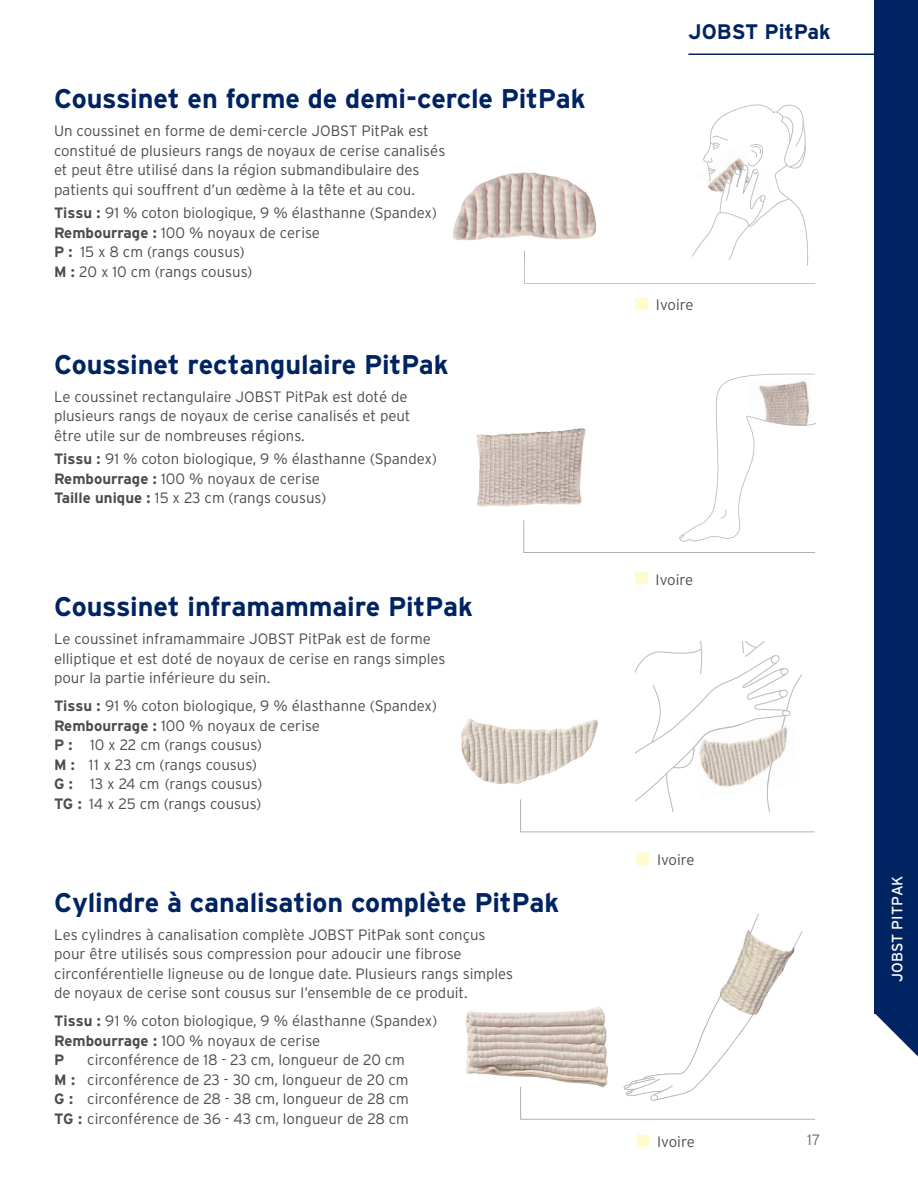
<style>
.page{position:relative;width:918px;height:1188px;background:#fff}
.page>*{position:absolute;margin:0;border:0;box-sizing:border-box;transform-origin:0 0}
.t1{font:700 27px "Interstate";letter-spacing:-.005em;color:#002361}
.t2{font:700 21px "Interstate";color:#002361}
.t3{font:300 15px/19.5px "Interstate";color:#4b4c4d}
.t4{font:15px "Interstate";color:#fff}
.t5{font:300 15px "Interstate";color:#6c6d70}
.s1{font-weight:700}
</style>
<div class="page">
<img style="left:453px;top:172px;width:71px;height:69px">
<svg style="left:524px;top:104px;width:291px;height:180px"></svg>
<svg style="left:635px;top:298px;width:13px;height:12px"></svg>
<svg style="left:523px;top:374px;width:293px;height:179px"></svg>
<img style="left:477px;top:417px;width:114px;height:99px">
<svg style="left:635px;top:572px;width:13px;height:13px"></svg>
<svg style="left:520px;top:642px;width:295px;height:191px"></svg>
<img style="left:461px;top:707px;width:146px;height:86px">
<svg style="left:636px;top:852px;width:13px;height:13px"></svg>
<img style="left:466px;top:1011px;width:54px;height:66px">
<svg style="left:520px;top:914px;width:295px;height:206px"></svg>
<svg style="left:637px;top:1135px;width:12px;height:12px"></svg>
<hr style="left:688px;top:54px;width:229px;height:1px;background:#002361">
<div style="left:875px;top:0;width:43px;height:1013px;background:#002361"></div>
<svg style="left:875px;top:1013px;width:43px;height:44px"></svg>
<h1 class="t1" style="left:54px;top:83px;width:533px">Coussinet en forme de demi-cercle PitPak</h1>
<p class="t3" style="left:54px;top:121px;width:393px">Un coussinet en forme de demi-cercle JOBST PitPak est constitué de plusieurs rangs de noyaux de cerise canalisés et peut être utilisé dans la région submandibulaire des patients qui souffrent d’un œdème à la tête et au cou.</p>
<p class="t3" style="left:54px;top:203px;width:385px"><span class="s1">Tissu :</span> 91 % coton biologique, 9 % élasthanne (Spandex)<br><span class="s1">Rembourrage :</span> 100 % noyaux de cerise<br><span class="s1">P :</span> 15 x 8 cm (rangs cousus)<br><span class="s1">M :</span> 20 x 10 cm (rangs cousus)</p>
<h1 class="t1" style="left:54px;top:349px;width:396px">Coussinet rectangulaire PitPak</h1>
<p class="t3" style="left:54px;top:387px;width:358px">Le coussinet rectangulaire JOBST PitPak est doté de plusieurs rangs de noyaux de cerise canalisés et peut être utile sur de nombreuses régions.</p>
<p class="t3" style="left:54px;top:449px;width:385px"><span class="s1">Tissu :</span> 91 % coton biologique, 9 % élasthanne (Spandex)<br><span class="s1">Rembourrage :</span> 100 % noyaux de cerise<br><span class="s1">Taille unique :</span> 15 x 23 cm (rangs cousus)</p>
<h1 class="t1" style="left:54px;top:592px;width:420px">Coussinet inframammaire PitPak</h1>
<p class="t3" style="left:54px;top:629px;width:393px">Le coussinet inframammaire JOBST PitPak est de forme elliptique et est doté de noyaux de cerise en rangs simples pour la partie inférieure du sein.</p>
<p class="t3" style="left:54px;top:696px;width:385px"><span class="s1">Tissu :</span> 91 % coton biologique, 9 % élasthanne (Spandex)<br><span class="s1">Rembourrage :</span> 100 % noyaux de cerise<br><span class="s1">P :</span> 10 x 22 cm (rangs cousus)<br><span class="s1">M :</span> 11 x 23 cm (rangs cousus)<br><span class="s1">G :</span> 13 x 24 cm (rangs cousus)<br><span class="s1">TG :</span> 14 x 25 cm (rangs cousus)</p>
<h1 class="t1" style="left:54px;top:887px;width:507px">Cylindre à canalisation complète PitPak</h1>
<p class="t3" style="left:54px;top:924px;width:460px">Les cylindres à canalisation complète JOBST PitPak sont conçus pour être utilisés sous compression pour adoucir une fibrose circonférentielle ligneuse ou de longue date. Plusieurs rangs simples de noyaux de cerise sont cousus sur l’ensemble de ce produit.</p>
<p class="t3" style="left:54px;top:1011px;width:385px"><span class="s1">Tissu :</span> 91 % coton biologique, 9 % élasthanne (Spandex)<br><span class="s1">Rembourrage :</span> 100 % noyaux de cerise<br><span class="s1">P</span></p>
<p class="t3" style="left:54px;top:1050px;width:356px;text-indent:33px">circonférence de 18 - 23 cm, longueur de 20 cm <span class="s1">M :</span> circonférence de 23 - 30 cm, longueur de 20 cm <span class="s1">G :</span> circonférence de 28 - 38 cm, longueur de 28 cm <span class="s1">TG :</span> circonférence de 36 - 43 cm, longueur de 28 cm</p>
<h2 class="t2" style="left:688px;top:20px;width:144px">JOBST PitPak</h2>
<p class="t3" style="left:656px;top:295px;width:39px">Ivoire</p>
<p class="t3" style="left:656px;top:569px;width:39px">Ivoire</p>
<p class="t3" style="left:657px;top:850px;width:39px">Ivoire</p>
<p class="t3" style="left:657px;top:1132px;width:39px">Ivoire</p>
<p class="t5" style="left:807px;top:1131px;width:15px">17</p>
<p class="t4" style="left:889px;top:982px;width:108px;rotate:-90deg">JOBST PITPAK</p>
</div>
